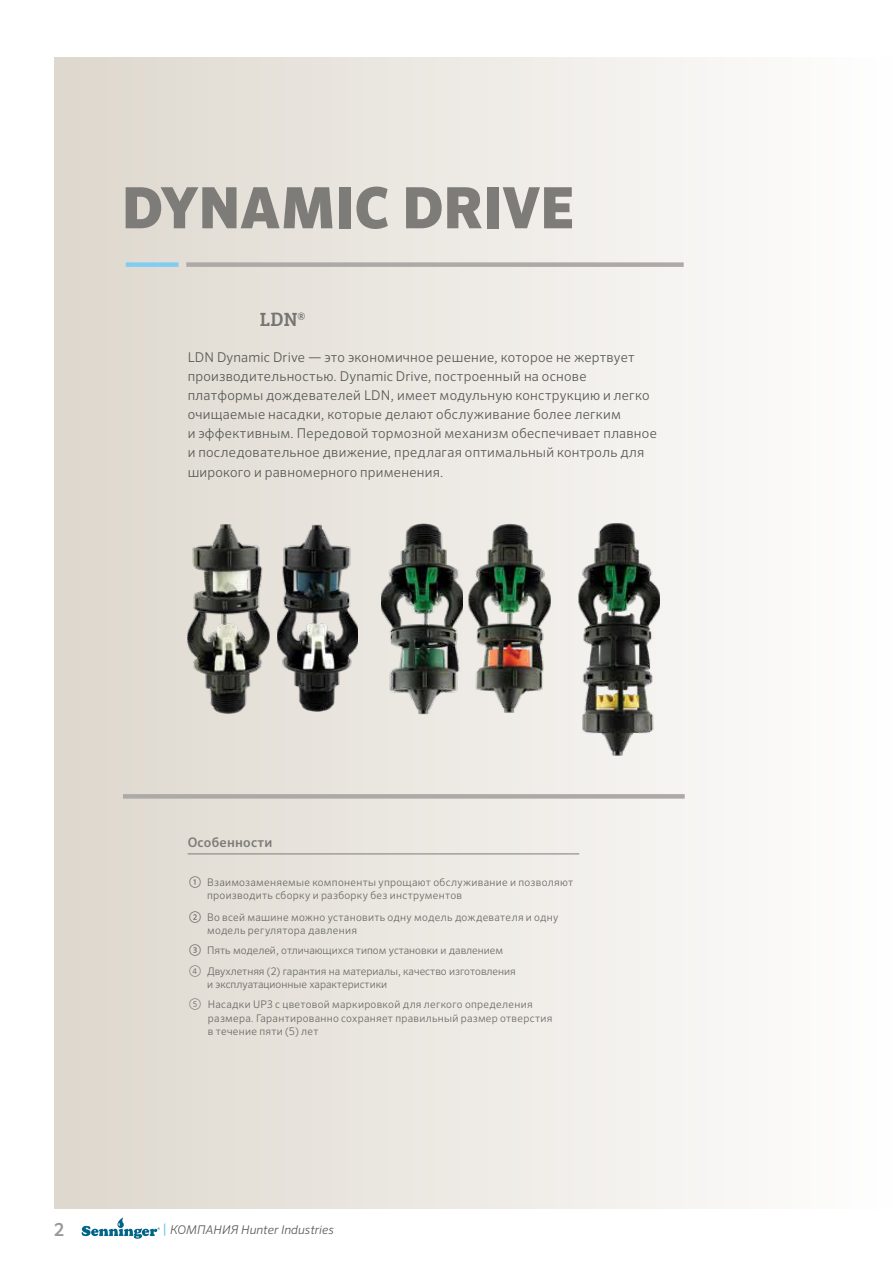
<style>
.page{position:relative;width:893px;height:1263px;background:#fff}
.page>*{position:absolute;margin:0;border:0;box-sizing:border-box;transform-origin:0 0}
.t1{font:900 57px "Sero Pro";letter-spacing:-.01em;color:#7e7c79}
.t2{font:19.5px "Vista Slab Med";color:#777572}
.t3{font:500 18px "Sero Pro";color:#9c9896}
.t4{font:300 13.5px/19.2px "Sero Pro";letter-spacing:.015em;color:#585956}
.t5{font:500 13.2px "Sero Pro";letter-spacing:.015em;color:#7e7c79}
.t6{font:italic 300 12px "Sero Pro";color:#585956}
.t7{font:300 10.5px/13.5px "Sero Pro";letter-spacing:.025em;color:#6a6966}
.t8{font:300 10.5px/20.2px "Sero Pro";color:#6a6966}
.s1{font-weight:400;font-size:12px;color:#585956}
.s2{font-size:12px}
.s3{font-style:normal;font-size:13.5px;color:#4cc0ef}
</style>
<div class="page">
<div style="left:54px;top:57px;width:839px;height:1152px;background:linear-gradient(to right,#ddd7cd,#fefefe)"></div>
<div style="left:123px;top:794px;width:562px;height:5px;background:#aca9a7"></div>
<div style="left:186px;top:262px;width:498px;height:5px;background:#aca9a7"></div>
<div style="left:126px;top:262px;width:53px;height:5px;background:#81cdf2"></div>
<hr style="left:188px;top:854px;width:391px;height:1px;background:#7e7c79">
<svg style="left:82px;top:1217px;width:78px;height:22px"></svg>
<img style="left:188px;top:523px;width:81px;height:192px">
<img style="left:277px;top:523px;width:81px;height:190px">
<img style="left:467px;top:523px;width:83px;height:194px">
<img style="left:381px;top:522px;width:81px;height:192px">
<img style="left:578px;top:521px;width:82px;height:237px">
<h1 class="t1" style="left:122px;top:173px;width:454px">DYNAMIC DRIVE</h1>
<h2 class="t2" style="left:259px;top:310px;width:48px">LDN<sup>®</sup></h2>
<p class="t4" style="left:188px;top:347px;width:471px">LDN Dynamic Drive — это экономичное решение, которое не жертвует производительностью. Dynamic Drive, построенный на основе платформы дождевателей LDN, имеет модульную конструкцию и легко очищаемые насадки, которые делают обслуживание более легким<br>и эффективным. Передовой тормозной механизм обеспечивает плавное и последовательное движение, предлагая оптимальный контроль для широкого и равномерного применения.</p>
<h3 class="t3" style="left:54px;top:1219px;width:12px">2</h3>
<p class="t5" style="left:188px;top:834px;width:86px">Особенности</p>
<p class="t7" style="left:207px;top:875px;width:368px;text-indent:-18px"><span class="s1">①</span> Взаимозаменяемые компоненты упрощают обслуживание и позволяют производить сборку и разборку без инструментов</p>
<p class="t7" style="left:207px;top:910px;width:353px;text-indent:-18px"><span class="s1">②</span> Во всей машине можно установить одну модель дождевателя и одну модель регулятора давления</p>
<p class="t8" style="left:189px;top:940px;width:328px"><span class="s1">③</span> Пять моделей, отличающихся типом установки и давлением<br><span class="s2">④</span> Двухлетняя (2) гарантия на материалы, качество изготовления</p>
<p class="t7" style="left:189px;top:974px;width:345px;line-height:20.2px;text-indent:18px">и эксплуатационные характеристики<br><span class="s2">⑤</span> Насадки UP3 с цветовой маркировкой для легкого определения</p>
<p class="t7" style="left:208px;top:1011px;width:346px">размера. Гарантированно сохраняет правильный размер отверстия в течение пяти (5) лет</p>
<p class="t6" style="left:163px;top:1223px;width:173px"><span class="s3">|</span> КОМПАНИЯ Hunter Industries</p>
</div>
